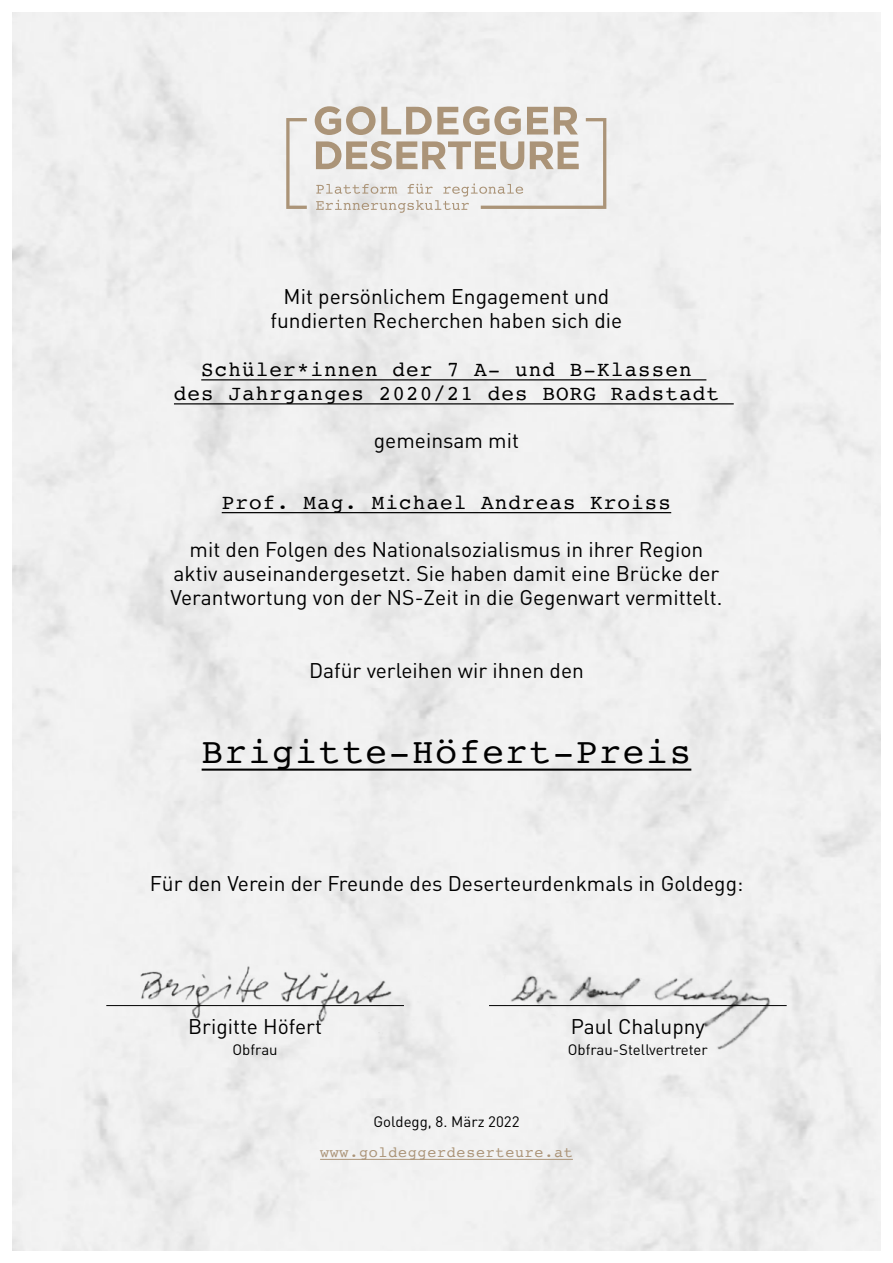
<style>
.page{position:relative;width:893px;height:1263px;background:#fff}
.page>*{position:absolute;margin:0;border:0;box-sizing:border-box;transform-origin:0 0}
._00_Quote_COURIER{font:36px "Courier";letter-spacing:.05em;color:#000}
._00_Quote_NAME{font:21px/24px "DIN";color:#000;text-align:center}
._00_Quote_COURIER-2{font:21px/24px "Courier";letter-spacing:.05em;color:#000;text-align:center}
._00_Quote_COURIER-3{font:21px/24px "DIN";color:#000;text-align:center}
._00_Quote_NAME-2{font:15px "DIN";color:#000}
._00_Quote_COURIER-4{font:15px "Courier";letter-spacing:.05em;color:#ab9478}
</style>
<div class="page">
<img style="left:13px;top:13px;width:867px;height:1237px">
<hr style="left:320px;top:1159px;width:253px;height:1px;background:#ab9478">
<hr style="left:201px;top:379px;width:505px;height:1px;background:#000">
<hr style="left:174px;top:403px;width:560px;height:1px;background:#000">
<hr style="left:222px;top:512px;width:449px;height:1px;background:#000">
<hr style="left:202px;top:768px;width:489px;height:3px;background:#000">
<svg style="left:286px;top:106px;width:320px;height:107px"></svg>
<img style="left:82px;top:935px;width:763px;height:148px">
<p class="_00_Quote_COURIER-3" style="left:271px;top:284px;width:353px">Mit persönlichem Engagement und fundierten Recherchen haben sich die</p>
<p class="_00_Quote_COURIER-2" style="left:174px;top:357px;width:546px">Schüler*innen der 7 A- und B-Klassen<br>des Jahrganges 2020/21 des BORG Radstadt</p>
<p class="_00_Quote_NAME" style="left:374px;top:428px;width:147px">gemeinsam mit</p>
<p class="_00_Quote_COURIER-2" style="left:222px;top:490px;width:451px">Prof. Mag. Michael Andreas Kroiss</p>
<p class="_00_Quote_NAME" style="left:170px;top:537px;width:554px">mit den Folgen des Nationalsozialismus in ihrer Region aktiv auseinandergesetzt. Sie haben damit eine Brücke der<br>Verantwortung von der NS-Zeit in die Gegenwart vermittelt.</p>
<p class="_00_Quote_NAME" style="left:309px;top:658px;width:276px">Dafür verleihen wir ihnen den</p>
<p class="_00_Quote_COURIER" style="left:202px;top:724px;width:491px">Brigitte-Höfert-Preis</p>
<p class="_00_Quote_NAME" style="left:150px;top:871px;width:595px">Für den Verein der Freunde des Deserteurdenkmals in Goldegg:</p>
<p class="_00_Quote_NAME" style="left:188px;top:1014px;width:135px">Brigitte Höfert</p>
<p class="_00_Quote_NAME-2" style="left:233px;top:1040px;width:47px">Obfrau</p>
<p class="_00_Quote_NAME-2" style="left:373px;top:1112px;width:148px">Goldegg, 8. März 2022</p>
<p class="_00_Quote_NAME" style="left:571px;top:1014px;width:136px">Paul Chalupny</p>
<p class="_00_Quote_NAME-2" style="left:568px;top:1040px;width:142px">Obfrau-Stellvertreter</p>
<p class="_00_Quote_COURIER-4" style="left:320px;top:1140px;width:254px">www.goldeggerdeserteure.at</p>
</div>
